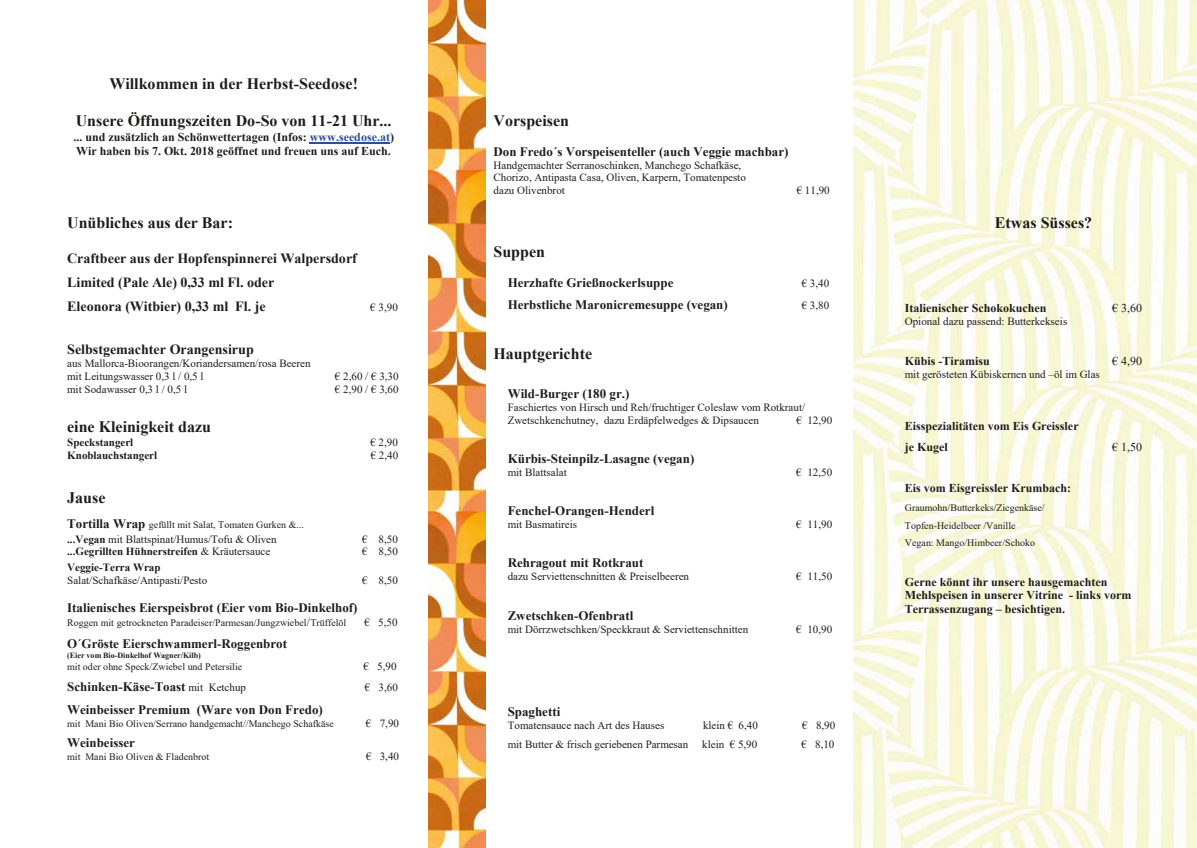
<style>
.page{position:relative;width:1197px;height:848px;background:#fff}
.page>*{position:absolute;margin:0;border:0;box-sizing:border-box;transform-origin:0 0}
.t1{font:700 16px "Times New Roman";color:#1d1d1b}
.t2{font:700 14px/24.2px "Times New Roman";color:#1d1d1b}
.t3{font:700 13px "Times New Roman";color:#1d1d1b}
.t4{font:700 12px/13.8px "Times New Roman";color:#1d1d1b}
.t5{font:12px "Times New Roman";color:#1d1d1b}
.t6{font:11px/12.7px "Times New Roman";color:#1d1d1b}
.t7{font:700 11px "Times New Roman";color:#1d1d1b}
.t8{font:10px/17.2px "Times New Roman";color:#1d1d1b}
.t9{font:700 8px "Times New Roman";letter-spacing:-.005em;color:#1d1d1b}
.s1{color:#2b4b9b}
.s2{font-weight:700;font-size:13px}
.s3{font-weight:700}
.s4{font-weight:400}
.s5{font-size:12px}
.s6{font-weight:400;font-size:11px}
</style>
<div class="page">
<img style="left:853px;top:0;width:343px;height:848px">
<img style="left:428px;top:0;width:57px;height:848px">
<hr style="left:310px;top:142px;width:80px;height:1px;background:#2b4b9b">
<h1 class="t1" style="left:109px;top:73px;width:250px">Willkommen in der Herbst-Seedose!</h1>
<h1 class="t1" style="left:76px;top:109px;width:317px">Unsere Öffnungszeiten Do-So von 11-21 Uhr...</h1>
<p class="t4" style="left:73px;top:130px;width:322px">... und zusätzlich an Schönwettertagen (Infos: <span class="s1">www.seedose.at</span>)<br>Wir haben bis 7. Okt. 2018 geöffnet und freuen uns auf Euch.</p>
<h1 class="t1" style="left:67px;top:211px;width:167px">Unübliches aus der Bar:</h1>
<p class="t2" style="left:67px;top:245px;width:291px">Craftbeer aus der Hopfenspinnerei Walpersdorf<br>Limited (Pale Ale) 0,33 ml Fl. oder<br>Eleonora (Witbier) 0,33 ml Fl. je</p>
<p class="t6" style="left:370px;top:300px;width:29px">€ 3,90</p>
<p class="t2" style="left:67px;top:337px;width:188px">Selbstgemachter Orangensirup</p>
<p class="t6" style="left:67px;top:357px;width:245px">aus Mallorca-Bioorangen/Koriandersamen/rosa Beeren mit Leitungswasser 0,3 l / 0,5 l</p>
<p class="t6" style="left:335px;top:369px;width:65px">€ 2,60 / € 3,30</p>
<p class="t6" style="left:67px;top:382px;width:121px">mit Sodawasser 0,3 l / 0,5 l</p>
<p class="t6" style="left:335px;top:382px;width:65px">€ 2,90 / € 3,60</p>
<h1 class="t1" style="left:67px;top:415px;width:145px">eine Kleinigkeit dazu</h1>
<p class="t7" style="left:67px;top:434px;width:68px">Speckstangerl</p>
<p class="t6" style="left:370px;top:435px;width:29px">€ 2,90</p>
<p class="t7" style="left:67px;top:447px;width:91px">Knoblauchstangerl</p>
<p class="t6" style="left:370px;top:449px;width:29px">€ 2,40</p>
<h1 class="t1" style="left:67px;top:486px;width:40px">Jause</h1>
<p class="t8" style="left:67px;top:515px;width:238px"><span class="s2">Tortilla Wrap</span> gefüllt mit Salat, Tomaten Gurken &amp;...</p>
<p class="t6" style="left:67px;top:532px;width:211px"><span class="s3">...Vegan</span> mit Blattspinat/Humus/Tofu &amp; Oliven</p>
<p class="t6" style="left:362px;top:532px;width:37px">€ 8,50</p>
<p class="t7" style="left:67px;top:543px;width:204px">...Gegrillten Hühnerstreifen <span class="s4">&amp; Kräutersauce</span></p>
<p class="t6" style="left:362px;top:545px;width:37px">€ 8,50</p>
<p class="t7" style="left:67px;top:560px;width:95px">Veggie-Terra Wrap</p>
<p class="t6" style="left:67px;top:573px;width:141px">Salat/Schafkäse/Antipasti/Pesto</p>
<p class="t6" style="left:362px;top:573px;width:37px">€ 8,50</p>
<p class="t3" style="left:67px;top:598px;width:292px">Italienisches Eierspeisbrot (Eier vom Bio-Dinkelhof)</p>
<p class="t8" style="left:67px;top:614px;width:280px">Roggen mit getrockneten Paradeiser/Parmesan/Jungzwiebel<span class="s5">/</span>Trüffelöl</p>
<p class="t6" style="left:364px;top:616px;width:35px">€ 5,50</p>
<p class="t3" style="left:67px;top:634px;width:221px">O´Gröste Eierschwammerl-Roggenbrot</p>
<p class="t9" style="left:67px;top:649px;width:135px">(Eier vom Bio-Dinkelhof Wagner/Kilb)</p>
<p class="t8" style="left:67px;top:658px;width:176px">mit oder ohne Speck/Zwiebel und Petersilie</p>
<p class="t6" style="left:363px;top:659px;width:34px">€ 5,90</p>
<p class="t3" style="left:67px;top:677px;width:180px">Schinken-Käse-Toast <span class="s6">mit Ketchup</span></p>
<p class="t6" style="left:365px;top:680px;width:35px">€ 3,60</p>
<p class="t3" style="left:67px;top:699px;width:257px">Weinbeisser Premium (Ware von Don Fredo)</p>
<p class="t8" style="left:67px;top:714px;width:268px">mit Mani Bio Oliven/Serrano handgemacht//Manchego Schafkäse</p>
<p class="t6" style="left:366px;top:716px;width:35px">€ 7,90</p>
<p class="t3" style="left:67px;top:733px;width:69px">Weinbeisser</p>
<p class="t8" style="left:67px;top:748px;width:144px">mit Mani Bio Oliven &amp; Fladenbrot</p>
<p class="t6" style="left:366px;top:750px;width:34px">€ 3,40</p>
<h1 class="t1" style="left:493px;top:109px;width:77px">Vorspeisen</h1>
<p class="t3" style="left:493px;top:142px;width:296px">Don Fredo´s Vorspeisenteller (auch Veggie machbar)</p>
<p class="t6" style="left:493px;top:158px;width:254px">Handgemachter Serranoschinken, Manchego Schafkäse,<br>Chorizo, Antipasta Casa, Oliven, Karpern, Tomatenpesto dazu Olivenbrot</p>
<p class="t6" style="left:796px;top:184px;width:34px">€ 11,90</p>
<h1 class="t1" style="left:493px;top:240px;width:53px">Suppen</h1>
<p class="t3" style="left:507px;top:273px;width:167px">Herzhafte Grießnockerlsuppe</p>
<p class="t6" style="left:801px;top:276px;width:29px">€ 3,40</p>
<p class="t3" style="left:507px;top:296px;width:222px">Herbstliche Maronicremesuppe (vegan)</p>
<p class="t6" style="left:801px;top:299px;width:29px">€ 3,80</p>
<h1 class="t1" style="left:493px;top:342px;width:100px">Hauptgerichte</h1>
<p class="t3" style="left:507px;top:384px;width:123px">Wild-Burger (180 gr.)</p>
<p class="t6" style="left:507px;top:400px;width:299px">Faschiertes von Hirsch und Reh/fruchtiger Coleslaw vom Rotkraut/<br>Zwetschkenchutney, dazu Erdäpfelwedges &amp; Dipsaucen</p>
<p class="t6" style="left:796px;top:413px;width:37px">€ 12,90</p>
<p class="t3" style="left:507px;top:449px;width:188px">Kürbis-Steinpilz-Lasagne (vegan)</p>
<p class="t6" style="left:507px;top:465px;width:61px">mit Blattsalat</p>
<p class="t6" style="left:796px;top:465px;width:37px">€ 12,50</p>
<p class="t3" style="left:507px;top:501px;width:148px">Fenchel-Orangen-Henderl</p>
<p class="t6" style="left:507px;top:518px;width:71px">mit Basmatireis</p>
<p class="t6" style="left:796px;top:518px;width:37px">€ 11,90</p>
<p class="t3" style="left:507px;top:553px;width:137px">Rehragout mit Rotkraut</p>
<p class="t6" style="left:507px;top:570px;width:183px">dazu Serviettenschnitten &amp; Preiselbeeren</p>
<p class="t6" style="left:796px;top:570px;width:37px">€ 11,50</p>
<p class="t3" style="left:507px;top:606px;width:127px">Zwetschken-Ofenbratl</p>
<p class="t6" style="left:507px;top:622px;width:242px">mit Dörrzwetschken/Speckkraut &amp; Serviettenschnitten</p>
<p class="t6" style="left:796px;top:622px;width:37px">€ 10,90</p>
<p class="t3" style="left:507px;top:702px;width:54px">Spaghetti</p>
<p class="t6" style="left:507px;top:718px;width:158px">Tomatensauce nach Art des Hauses</p>
<p class="t6" style="left:703px;top:718px;width:56px">klein € 6,40</p>
<p class="t6" style="left:802px;top:718px;width:34px">€ 8,90</p>
<p class="t6" style="left:507px;top:737px;width:182px">mit Butter &amp; frisch geriebenen Parmesan</p>
<p class="t6" style="left:702px;top:737px;width:56px">klein € 5,90</p>
<p class="t6" style="left:801px;top:737px;width:34px">€ 8,10</p>
<h1 class="t1" style="left:994px;top:211px;width:99px">Etwas Süsses?</h1>
<p class="t4" style="left:904px;top:300px;width:143px">Italienischer Schokokuchen</p>
<p class="t5" style="left:1111px;top:299px;width:32px">€ 3,60</p>
<p class="t6" style="left:904px;top:314px;width:164px">Opional dazu passend: Butterkekseis</p>
<p class="t4" style="left:904px;top:353px;width:86px">Kübis -Tiramisu</p>
<p class="t5" style="left:1111px;top:352px;width:32px">€ 4,90</p>
<p class="t6" style="left:904px;top:367px;width:196px">mit gerösteten Kübiskernen und –öl im Glas</p>
<p class="t4" style="left:904px;top:415px;width:175px;line-height:20.7px">Eisspezialitäten vom Eis Greissler je Kugel</p>
<p class="t5" style="left:1111px;top:438px;width:31px">€ 1,50</p>
<p class="t4" style="left:904px;top:481px;width:168px">Eis vom Eisgreissler Krumbach:</p>
<p class="t8" style="left:904px;top:499px;width:141px">Graumohn/Butterkeks/Ziegenkäse/<br>Topfen-Heidelbeer /Vanille<br>Vegan: Mango/Himbeer/Schoko</p>
<p class="t4" style="left:904px;top:574px;width:228px">Gerne könnt ihr unsere hausgemachten<br>Mehlspeisen in unserer Vitrine - links vorm<br>Terrassenzugang – besichtigen.</p>
</div>
